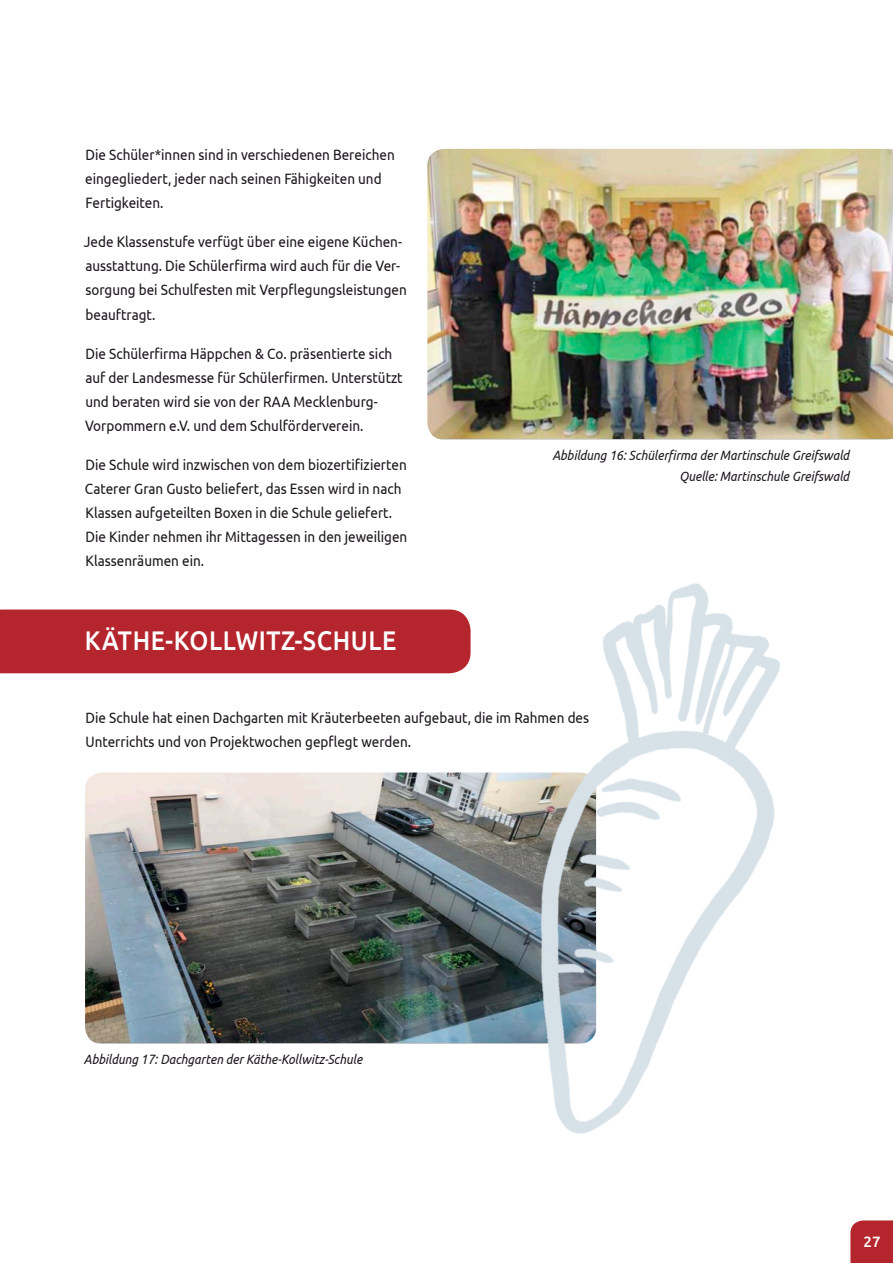
<style>
.page{position:relative;width:893px;height:1263px;background:#fff}
.page>*{position:absolute;margin:0;border:0;box-sizing:border-box;transform-origin:0 0}
.t1{font:500 27px "Ubuntu";letter-spacing:.025em;color:#fff;scale:.9 1}
.t2{font:15px/24px "Ubuntu";color:#1a171c;scale:.9 1}
.t3{font:500 15px "Ubuntu";color:#fff}
.t4{font:italic 13.5px/21px "Ubuntu";color:#1a171c;text-align:right;scale:.9 1}
</style>
<div class="page">
<div style="left:850px;top:1220px;width:43px;height:43px;background:#b5252d"></div>
<img style="left:427px;top:149px;width:466px;height:291px">
<div style="left:0;top:609px;width:337px;height:64px;background:#b5252d"></div>
<img style="left:85px;top:772px;width:511px;height:272px;border-radius:17px">
<img style="left:337px;top:583px;width:443px;height:551px">
<p class="t2" style="left:85px;top:143px;width:345px">Die Schüler*innen sind in verschiedenen Bereichen eingegliedert, jeder nach seinen Fähigkeiten und<br>Fertigkeiten.</p>
<p class="t2" style="left:84px;top:230px;width:360px">Jede Klassenstufe verfügt über eine eigene Küchen&shy;ausstattung. Die Schülerfirma wird auch für die Ver&shy;sorgung bei Schulfesten mit Verpflegungsleistungen beauftragt.</p>
<p class="t2" style="left:85px;top:341px;width:355px">Die Schülerfirma Häppchen &amp; Co. präsentierte sich auf der Landesmesse für Schülerfirmen. Unterstützt und beraten wird sie von der RAA Mecklenburg-Vorpommern e.V. und dem Schulförderverein.</p>
<p class="t2" style="left:85px;top:452px;width:360px">Die Schule wird inzwischen von dem biozertifizierten Caterer Gran Gusto beliefert, das Essen wird in nach Klassen aufgeteilten Boxen in die Schule geliefert.<br>Die Kinder nehmen ihr Mittagessen in den jeweiligen Klassenräumen ein.</p>
<p class="t4" style="left:552px;top:444px;width:331px">Abbildung 16: Schülerfirma der Martinschule Greifswald<br>Quelle: Martinschule Greifswald</p>
<h1 class="t1" style="left:85px;top:624px;width:348px">KÄTHE-KOLLWITZ-SCHULE</h1>
<p class="t2" style="left:85px;top:705px;width:561px">Die Schule hat einen Dachgarten mit Kräuterbeeten aufgebaut, die im Rahmen des<br>Unterrichts und von Projektwochen gepflegt werden.</p>
<p class="t4" style="left:84px;top:1048px;width:311px">Abbildung 17: Dachgarten der Käthe-Kollwitz-Schule</p>
<p class="t3" style="left:864px;top:1232px;width:19px">27</p>
</div>
